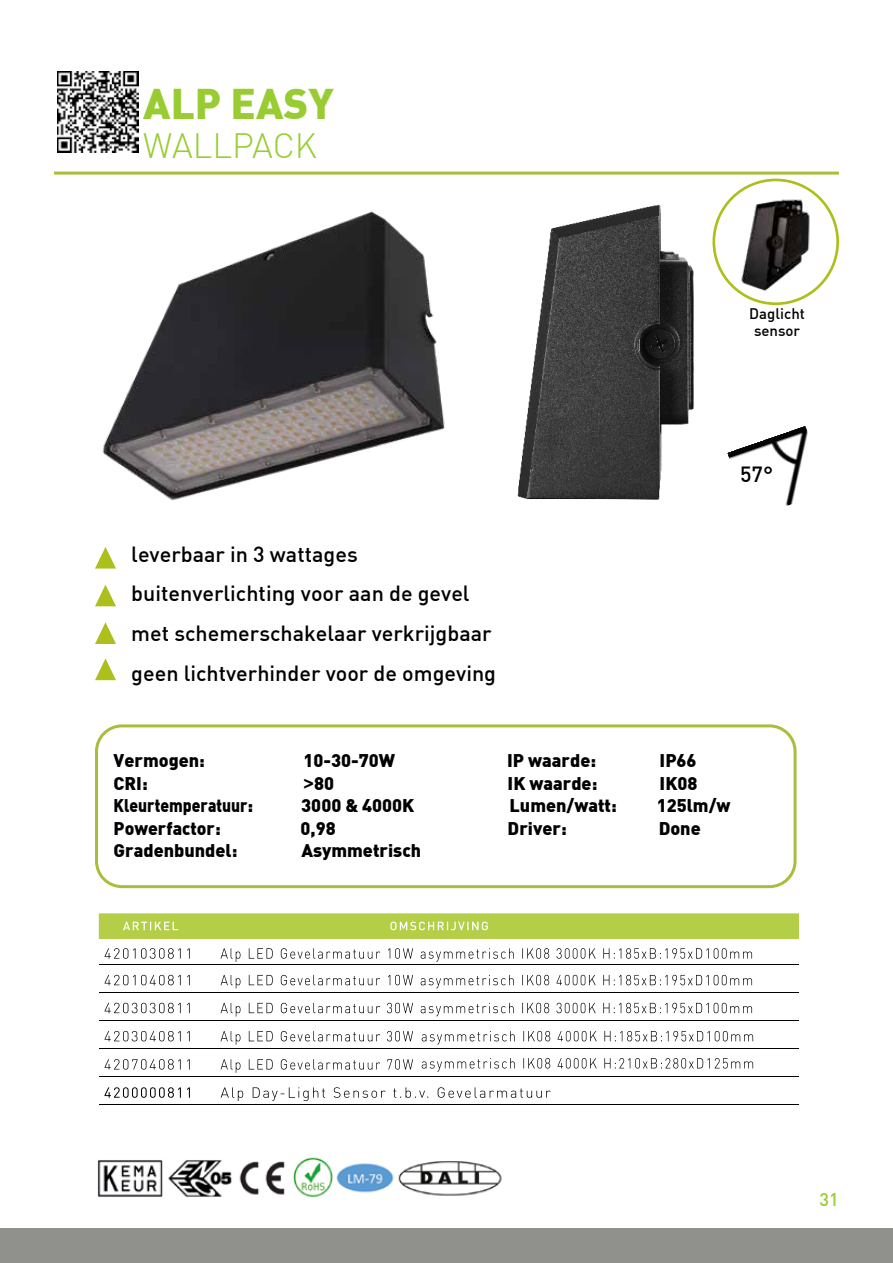
<style>
.page{position:relative;width:893px;height:1263px;background:#fff}
.page>*{position:absolute;margin:0;border:0;box-sizing:border-box;transform-origin:0 0}
.t1{font:900 42px "DIN";color:#9c3}
.t2{font:300 34.5px "DIN";color:#9c3}
.t3{font:500 21.6px/39.6px "DIN";color:#000}
.t4{font:900 18px "DIN";color:#000}
.t5{font:900 18px "DIN";color:#000;scale:.87 1}
.t6{font:500 18px "DIN";color:#9c3}
.t7{font:500 15px/16.5px "DIN";color:#000;text-align:center}
.s1{font-family:"Arial";font-weight:700}
</style>
<div class="page">
<hr style="left:54px;top:172px;width:785px;height:3px;background:#a7bf3a">
<div style="left:0;top:1228px;width:893px;height:35px;background:#90908c"></div>
<img style="left:102px;top:211px;width:343px;height:290px">
<svg style="left:95px;top:585px;width:21px;height:21px"></svg>
<svg style="left:95px;top:622px;width:21px;height:22px"></svg>
<svg style="left:95px;top:547px;width:21px;height:21px"></svg>
<div style="left:95px;top:724px;width:701px;height:164px;border:3px solid #a7bf3a;border-radius:26px"></div>
<img style="left:517px;top:204px;width:177px;height:296px">
<img style="left:727px;top:426px;width:81px;height:80px">
<img style="left:98px;top:1157px;width:404px;height:41px">
<svg style="left:95px;top:658px;width:21px;height:22px"></svg>
<img style="left:58px;top:72px;width:80px;height:80px">
<hr style="left:99px;top:964px;width:116px;height:1px;background:#000">
<hr style="left:215px;top:964px;width:584px;height:1px;background:#000">
<hr style="left:99px;top:992px;width:116px;height:1px;background:#000">
<hr style="left:215px;top:992px;width:584px;height:1px;background:#000">
<hr style="left:99px;top:1020px;width:116px;height:1px;background:#000">
<hr style="left:215px;top:1020px;width:584px;height:1px;background:#000">
<hr style="left:99px;top:1048px;width:116px;height:1px;background:#000">
<hr style="left:215px;top:1048px;width:584px;height:1px;background:#000">
<hr style="left:99px;top:1076px;width:116px;height:1px;background:#000">
<hr style="left:215px;top:1076px;width:584px;height:1px;background:#000">
<hr style="left:99px;top:1104px;width:116px;height:1px;background:#000">
<hr style="left:215px;top:1104px;width:584px;height:1px;background:#000">
<svg style="left:105px;top:948px;width:85px;height:11px"></svg>
<svg style="left:221px;top:948px;width:531px;height:14px"></svg>
<svg style="left:105px;top:975px;width:85px;height:10px"></svg>
<svg style="left:221px;top:975px;width:531px;height:13px"></svg>
<svg style="left:105px;top:1003px;width:85px;height:10px"></svg>
<svg style="left:221px;top:1003px;width:531px;height:13px"></svg>
<svg style="left:105px;top:1031px;width:85px;height:10px"></svg>
<svg style="left:221px;top:1031px;width:532px;height:14px"></svg>
<svg style="left:105px;top:1059px;width:85px;height:10px"></svg>
<svg style="left:221px;top:1058px;width:532px;height:15px"></svg>
<svg style="left:105px;top:1087px;width:85px;height:11px"></svg>
<svg style="left:221px;top:1087px;width:330px;height:14px"></svg>
<svg style="left:99px;top:913px;width:700px;height:26px;background:#b6cf4e"></svg>
<img style="left:734px;top:193px;width:82px;height:106px">
<div style="left:712px;top:179px;width:127px;height:126px;border:3px solid #adbf1a;border-radius:50%"></div>
<h1 class="t1" style="left:143px;top:75px;width:192px">ALP EASY</h1>
<h2 class="t2" style="left:143px;top:124px;width:175px">WALLPACK</h2>
<p class="t7" style="left:749px;top:305px;width:57px">Daglicht sensor</p>
<p class="t3" style="left:131px;top:533px;width:366px">leverbaar in 3 wattages buitenverlichting voor aan de gevel met schemerschakelaar verkrijgbaar geen lichtverhinder voor de omgeving</p>
<p class="t3" style="left:740px;top:454px;width:35px">57°</p>
<p class="t4" style="left:114px;top:749px;width:93px">Vermogen:</p>
<p class="t4" style="left:304px;top:749px;width:93px">10-30-70W</p>
<p class="t4" style="left:507px;top:749px;width:90px">IP waarde:</p>
<p class="t4" style="left:660px;top:749px;width:39px">IP66</p>
<p class="t4" style="left:114px;top:771px;width:36px">CRI:</p>
<p class="t4" style="left:304px;top:771px;width:32px"><span class="s1">&gt;</span>80</p>
<p class="t4" style="left:508px;top:771px;width:91px">IK waarde:</p>
<p class="t4" style="left:660px;top:771px;width:39px">IK08</p>
<p class="t5" style="left:114px;top:794px;width:162px">Kleurtemperatuur:</p>
<p class="t4" style="left:301px;top:794px;width:114px">3000 &amp; 4000K</p>
<p class="t4" style="left:510px;top:794px;width:109px">Lumen/watt:</p>
<p class="t4" style="left:657px;top:794px;width:75px">125lm/w</p>
<p class="t4" style="left:114px;top:816px;width:109px">Powerfactor:</p>
<p class="t4" style="left:301px;top:816px;width:37px">0,98</p>
<p class="t4" style="left:508px;top:816px;width:61px">Driver:</p>
<p class="t4" style="left:659px;top:816px;width:44px">Done</p>
<p class="t4" style="left:114px;top:839px;width:125px">Gradenbundel:</p>
<p class="t4" style="left:301px;top:839px;width:121px">Asymmetrisch</p>
<p class="t6" style="left:820px;top:1188px;width:21px">31</p>
</div>
